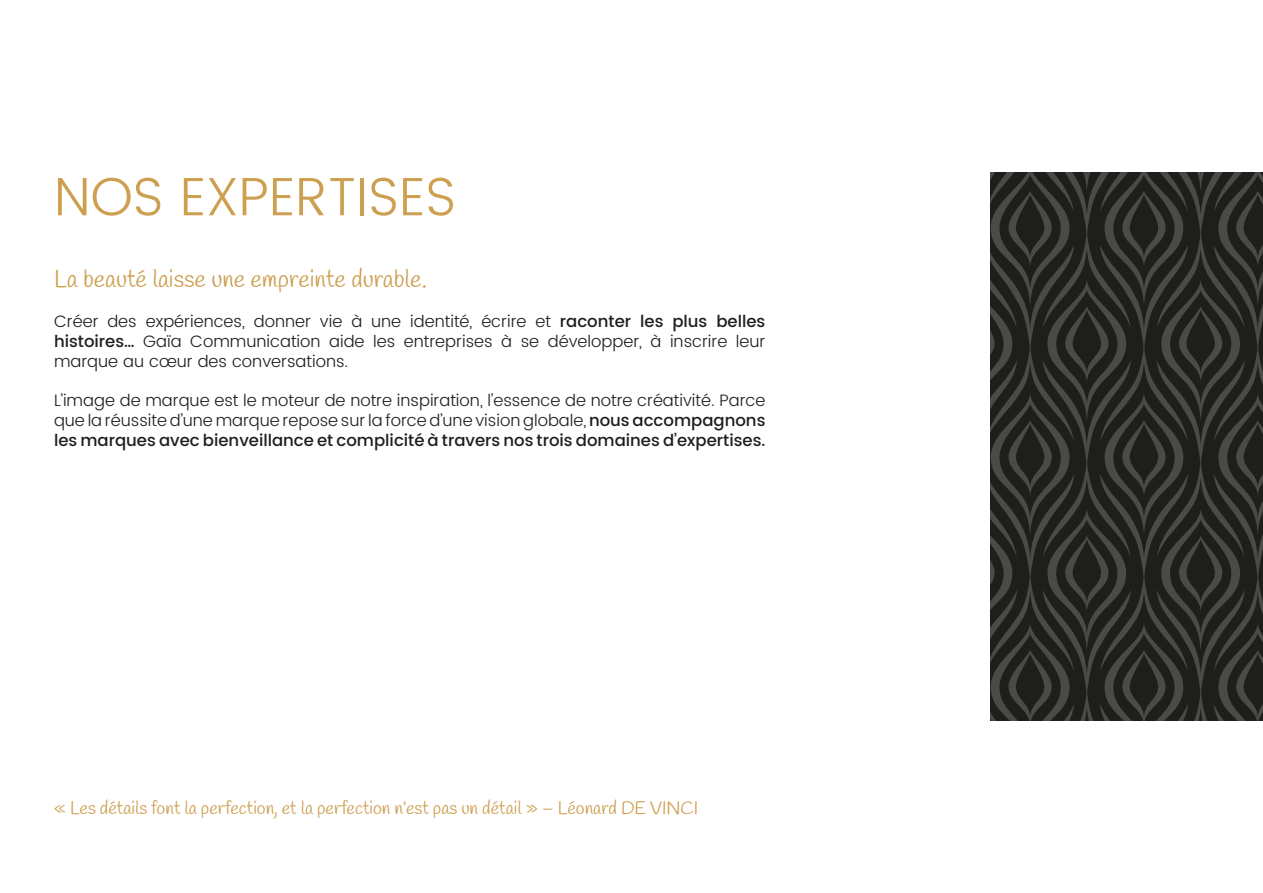
<style>
.page{position:relative;width:1263px;height:893px;background:#fff}
.page>*{position:absolute;margin:0;border:0;box-sizing:border-box;transform-origin:0 0}
.t1{font:300 54px "Poppins";color:#cd9f51}
.t2{font:24px "Handlee";color:#cd9f51}
.t3{font:18px "Handlee";color:#cd9f4f}
.t4{font:300 16.5px/19.8px "Poppins";color:#1e1e1c;text-align:justify}
.s1{font-weight:500}
</style>
<div class="page">
<svg style="left:991px;top:172px;width:272px;height:178px;background:#2c2c2a"></svg>
<svg style="left:991px;top:350px;width:272px;height:44px;background:#2c2c2a"></svg>
<svg style="left:991px;top:394px;width:272px;height:80px;background:#2c2c2a"></svg>
<svg style="left:991px;top:474px;width:272px;height:150px;background:#2c2c2a"></svg>
<svg style="left:991px;top:624px;width:272px;height:97px;background:#2c2c2a"></svg>
<h1 class="t1" style="left:54px;top:158px;width:404px">NOS EXPERTISES</h1>
<h2 class="t2" style="left:54px;top:265px;width:375px">La beauté laisse une empreinte durable.</h2>
<p class="t4" style="left:54px;top:312px;width:713px">Créer des expériences, donner vie à une identité, écrire et <span class="s1">raconter les plus belles histoires…</span> Gaïa Communication aide les entreprises à se développer, à inscrire leur marque au cœur des conversations.</p>
<p class="t4" style="left:54px;top:391px;width:713px">L’image de marque est le moteur de notre inspiration, l’essence de notre créativité. Parce que la réussite d’une marque repose sur la force d’une vision globale, <span class="s1">nous accompagnons les marques avec bienveillance et complicité à travers nos trois domaines d’expertises.</span></p>
<p class="t3" style="left:54px;top:797px;width:646px">« Les détails font la perfection, et la perfection n’est pas un détail » – Léonard DE VINCI</p>
</div>
